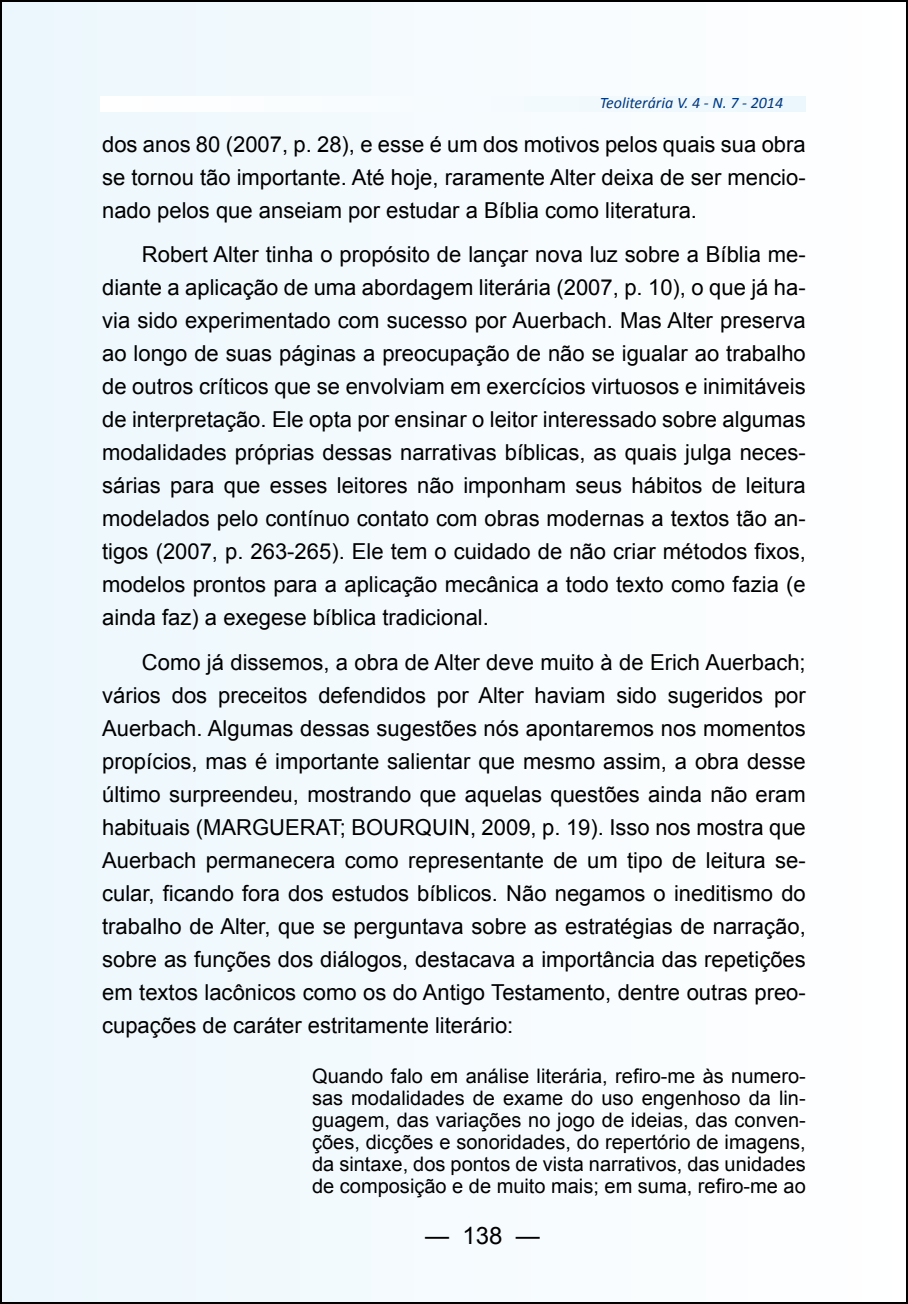
<style>
.page{position:relative;width:908px;height:1304px;background:#fff}
.page>*{position:absolute;margin:0;border:0;box-sizing:border-box;transform-origin:0 0}
.t1{font:24px "Arial";color:#000}
.t2{font:22px/33px "Arial";color:#000;text-align:justify}
.t3{font:20px/22px "Arial";color:#000;text-align:justify}
.t4{font:italic 16px "Calibri";color:#003882}
</style>
<div class="page">
<div style="left:1px;top:1px;width:905px;height:1302px;background:#f5fbfe"></div>
<p class="t4" style="left:599px;top:93px;width:185px">Teoliterária V. 4 - N. 7 - 2014</p>
<p class="t2" style="left:102px;top:128px;width:704px">dos anos 80 (2007, p. 28), e esse é um dos motivos pelos quais sua obra se tornou tão importante. Até hoje, raramente Alter deixa de ser mencio&shy;nado pelos que anseiam por estudar a Bíblia como literatura.</p>
<p class="t2" style="left:102px;top:238px;width:704px;text-indent:40px">Robert Alter tinha o propósito de lançar nova luz sobre a Bíblia me&shy;diante a aplicação de uma abordagem literária (2007, p. 10), o que já ha&shy;via sido experimentado com sucesso por Auerbach. Mas Alter preserva ao longo de suas páginas a preocupação de não se igualar ao trabalho de outros críticos que se envolviam em exercícios virtuosos e inimitáveis de interpretação. Ele opta por ensinar o leitor interessado sobre algumas modalidades próprias dessas narrativas bíblicas, as quais julga neces&shy;sárias para que esses leitores não imponham seus hábitos de leitura modelados pelo contínuo contato com obras modernas a textos tão an&shy;tigos (2007, p. 263-265). Ele tem o cuidado de não criar métodos fixos, modelos prontos para a aplicação mecânica a todo texto como fazia (e ainda faz) a exegese bíblica tradicional.</p>
<p class="t2" style="left:102px;top:646px;width:705px;text-indent:40px">Como já dissemos, a obra de Alter deve muito à de Erich Auerbach; vários dos preceitos defendidos por Alter haviam sido sugeridos por Auerbach. Algumas dessas sugestões nós apontaremos nos momentos propícios, mas é importante salientar que mesmo assim, a obra desse último surpreendeu, mostrando que aquelas questões ainda não eram habituais (MARGUERAT; BOURQUIN, 2009, p. 19). Isso nos mostra que Auerbach permanecera como representante de um tipo de leitura se&shy;cular, ficando fora dos estudos bíblicos. Não negamos o ineditismo do trabalho de Alter, que se perguntava sobre as estratégias de narração, sobre as funções dos diálogos, destacava a importância das repetições em textos lacônicos como os do Antigo Testamento, dentre outras preo&shy;cupações de caráter estritamente literário:</p>
<p class="t3" style="left:312px;top:1065px;width:495px">Quando falo em análise literária, refiro-me às numero&shy;sas modalidades de exame do uso engenhoso da lin&shy;guagem, das variações no jogo de ideias, das conven&shy;ções, dicções e sonoridades, do repertório de imagens, da sintaxe, dos pontos de vista narrativos, das unidades de composição e de muito mais; em suma, refiro-me ao</p>
<p class="t1" style="left:425px;top:1219px;width:116px">— 138 —</p>
</div>
